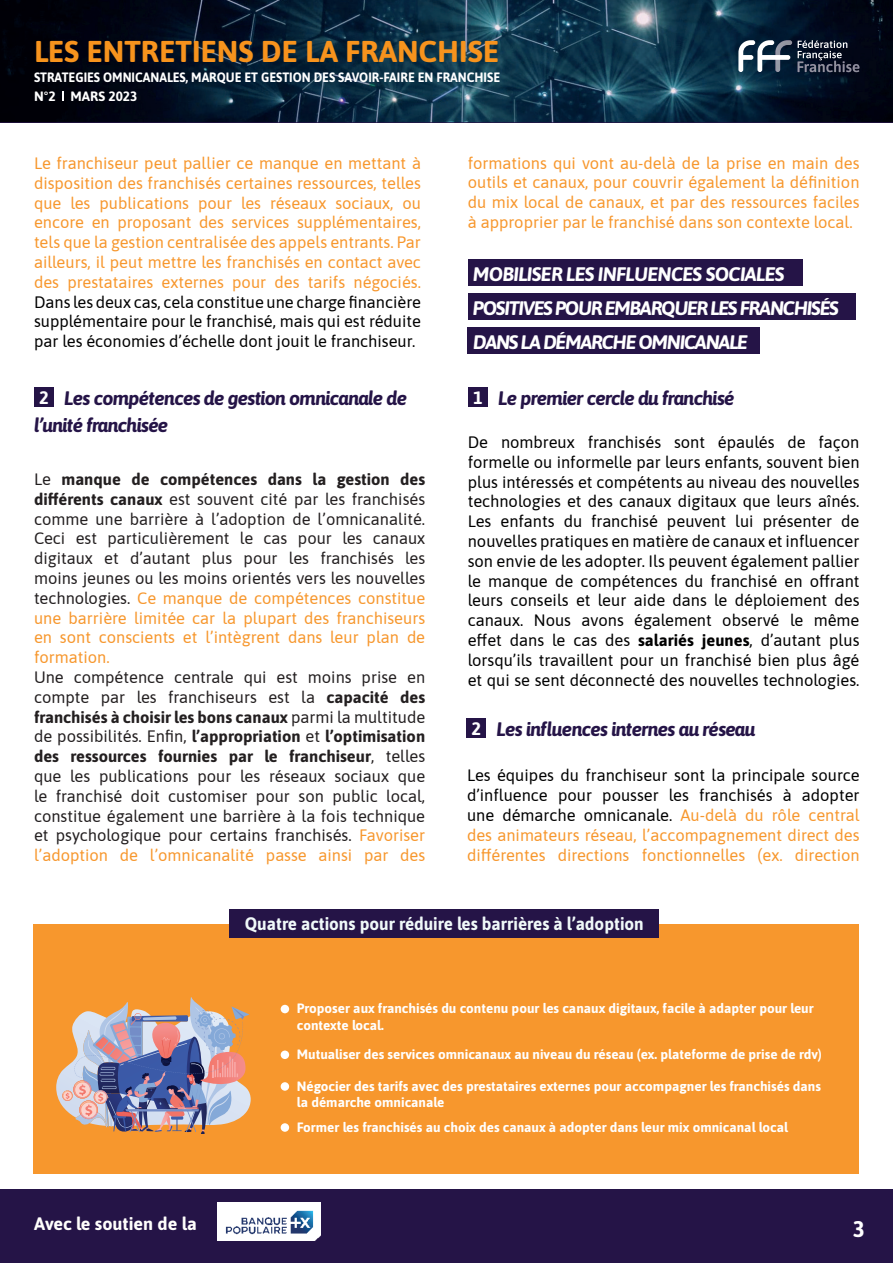
<style>
.page{position:relative;width:893px;height:1263px;background:#fff}
.page>*{position:absolute;margin:0;border:0;box-sizing:border-box;transform-origin:0 0}
.t1{font:700 30px "Asap";color:#f7931d}
.t2{font:700 22.5px "Asap";color:#fff}
.t3{font:italic 700 19.5px/26.7px "Asap";letter-spacing:-.04em;color:#251447}
.t4{font:italic 700 19.5px/34.2px "Asap";letter-spacing:-.06em;color:#fff}
.t5{font:700 18px "Asap";color:#f0f9f9;scale:.95 1}
.t6{font:700 18px "Asap";color:#fffefc}
.t7{font:700 18px "Asap";color:#fff}
.t8{font:16.5px/19.8px "Asap";color:#231f20;text-align:justify}
.t9{font:16.5px/19.8px "Asap";color:#f7972d;text-align:justify}
.t10{font:16.5px/19.8px "Asap";color:#000001;text-align:justify}
.t11{font:700 13.5px/16.2px "Asap";color:#fff}
.t12{font:700 13.5px "Asap";color:#fff;scale:.92 1}
.s1{font-weight:700}
.s2{color:#f7972d}
.s3{font-style:normal;font-size:18px;color:#fff}
.s4{color:#000001}
</style>
<div class="page">
<svg style="left:0;top:0;width:893px;height:122px;background:#0a2336"></svg>
<svg style="left:797px;top:40px;width:62px;height:32px;background:#363d4d"></svg>
<img style="left:790px;top:40px;width:2px;height:32px">
<svg style="left:738px;top:40px;width:52px;height:32px"></svg>
<svg style="left:62px;top:92px;width:2px;height:9px"></svg>
<div style="left:0;top:1190px;width:893px;height:73px;background:#251447"></div>
<img style="left:218px;top:1202px;width:103px;height:38px">
<div style="left:468px;top:293px;width:387px;height:27px;background:#251447"></div>
<div style="left:468px;top:259px;width:334px;height:26px;background:#251447"></div>
<div style="left:468px;top:327px;width:292px;height:27px;background:#251447"></div>
<div style="left:34px;top:387px;width:20px;height:20px;background:#251447"></div>
<div style="left:468px;top:387px;width:20px;height:20px;background:#251447"></div>
<div style="left:466px;top:718px;width:20px;height:20px;background:#251447"></div>
<div style="left:33px;top:924px;width:826px;height:250px;background:#f7972d"></div>
<div style="left:230px;top:909px;width:429px;height:29px;background:#251447"></div>
<svg style="left:56px;top:997px;width:193px;height:137px"></svg>
<div style="left:281px;top:1005px;width:8px;height:8px;background:#fff;border-radius:50%"></div>
<div style="left:281px;top:1050px;width:8px;height:9px;background:#fff;border-radius:50%"></div>
<div style="left:281px;top:1082px;width:8px;height:9px;background:#fff;border-radius:50%"></div>
<div style="left:281px;top:1123px;width:8px;height:9px;background:#fff;border-radius:50%"></div>
<h1 class="t1" style="left:34px;top:30px;width:467px">LES ENTRETIENS DE LA FRANCHISE</h1>
<p class="t11" style="left:34px;top:88px;width:105px">N°2 MARS 2023</p>
<p class="t12" style="left:34px;top:67px;width:508px">STRATEGIES OMNICANALES, MARQUE ET GESTION DES SAVOIR-FAIRE EN FRANCHISE</p>
<p class="t9" style="left:34px;top:152px;width:388px">Le franchiseur peut pallier ce manque en mettant à disposition des franchisés certaines ressources, telles que les publications pour les réseaux sociaux, ou encore en proposant des services supplémentaires, tels que la gestion centralisée des appels entrants. Par ailleurs, il peut mettre les franchisés en contact avec des prestataires externes pour des tarifs négociés.</p>
<p class="t10" style="left:34px;top:291px;width:388px">Dans les deux cas, cela constitue une charge financière supplémentaire pour le franchisé, mais qui est réduite par les économies d’échelle dont jouit le franchiseur.</p>
<p class="t3" style="left:34px;top:384px;width:375px;text-indent:30px">Les compétences de gestion omnicanale de l’unité franchisée</p>
<p class="t7" style="left:39px;top:384px;width:11px">2</p>
<p class="t8" style="left:34px;top:468px;width:393px">Le <span class="s1">manque de compétences dans la gestion des différents canaux</span> est souvent cité par les franchisés comme une barrière à l’adoption de l’omnicanalité.<br>Ceci est particulièrement le cas pour les canaux digitaux et d’autant plus pour les franchisés les moins jeunes ou les moins orientés vers les nouvelles technologies. <span class="s2">Ce manque de compétences constitue une barrière limitée car la plupart des franchiseurs en sont conscients et l’intègrent dans leur plan de formation.</span></p>
<p class="t8" style="left:34px;top:666px;width:393px">Une compétence centrale qui est moins prise en compte par les franchiseurs est la <span class="s1">capacité des franchisés à choisir les bons canaux</span> parmi la multitude de possibilités. Enfin, <span class="s1">l’appropriation</span> et <span class="s1">l’optimisation des ressources fournies par le franchiseur</span>, telles que les publications pour les réseaux sociaux que le franchisé doit customiser pour son public local, constitue également une barrière à la fois technique et psychologique pour certains franchisés. <span class="s2">Favoriser l’adoption de l’omnicanalité passe ainsi par des</span></p>
<p class="t9" style="left:468px;top:152px;width:393px">formations qui vont au-delà de la prise en main des outils et canaux, pour couvrir également la définition du mix local de canaux, et par des ressources faciles à approprier par le franchisé dans son contexte local.</p>
<p class="t4" style="left:473px;top:256px;width:368px">MOBILISER LES INFLUENCES SOCIALES<br>POSITIVES POUR EMBARQUER LES FRANCHISÉS<br>DANS LA DÉMARCHE OMNICANALE</p>
<p class="t3" style="left:473px;top:384px;width:263px"><span class="s3">1</span> Le premier cercle du franchisé</p>
<p class="t10" style="left:468px;top:431px;width:393px">De nombreux franchisés sont épaulés de façon formelle ou informelle par leurs enfants, souvent bien plus intéressés et compétents au niveau des nouvelles technologies et des canaux digitaux que leurs aînés.<br>Les enfants du franchisé peuvent lui présenter de nouvelles pratiques en matière de canaux et influencer son envie de les adopter. Ils peuvent également pallier le manque de compétences du franchisé en offrant leurs conseils et leur aide dans le déploiement des canaux. Nous avons également observé le même effet dans le cas des <span class="s1">salariés jeunes</span>, d’autant plus lorsqu’ils travaillent pour un franchisé bien plus âgé et qui se sent déconnecté des nouvelles technologies.</p>
<p class="t3" style="left:471px;top:715px;width:286px"><span class="s3">2</span> Les influences internes au réseau</p>
<p class="t9" style="left:467px;top:765px;width:394px"><span class="s4">Les équipes du franchiseur sont la principale source d’influence pour pousser les franchisés à adopter une démarche omnicanale.</span> Au-delà du rôle central des animateurs réseau, l’accompagnement direct des différentes directions fonctionnelles (ex. direction</p>
<p class="t5" style="left:245px;top:911px;width:421px">Quatre actions pour réduire les barrières à l’adoption</p>
<p class="t6" style="left:34px;top:1211px;width:164px">Avec le soutien de la</p>
<p class="t11" style="left:297px;top:1000px;width:518px">Proposer aux franchisés du contenu pour les canaux digitaux, facile à adapter pour leur contexte local.</p>
<p class="t11" style="left:297px;top:1046px;width:527px">Mutualiser des services omnicanaux au niveau du réseau (ex. plateforme de prise de rdv)</p>
<p class="t11" style="left:297px;top:1077px;width:526px">Négocier des tarifs avec des prestataires externes pour accompagner les franchisés dans la démarche omnicanale</p>
<p class="t11" style="left:297px;top:1118px;width:493px">Former les franchisés au choix des canaux à adopter dans leur mix omnicanal local</p>
<h2 class="t2" style="left:853px;top:1213px;width:14px">3</h2>
</div>
